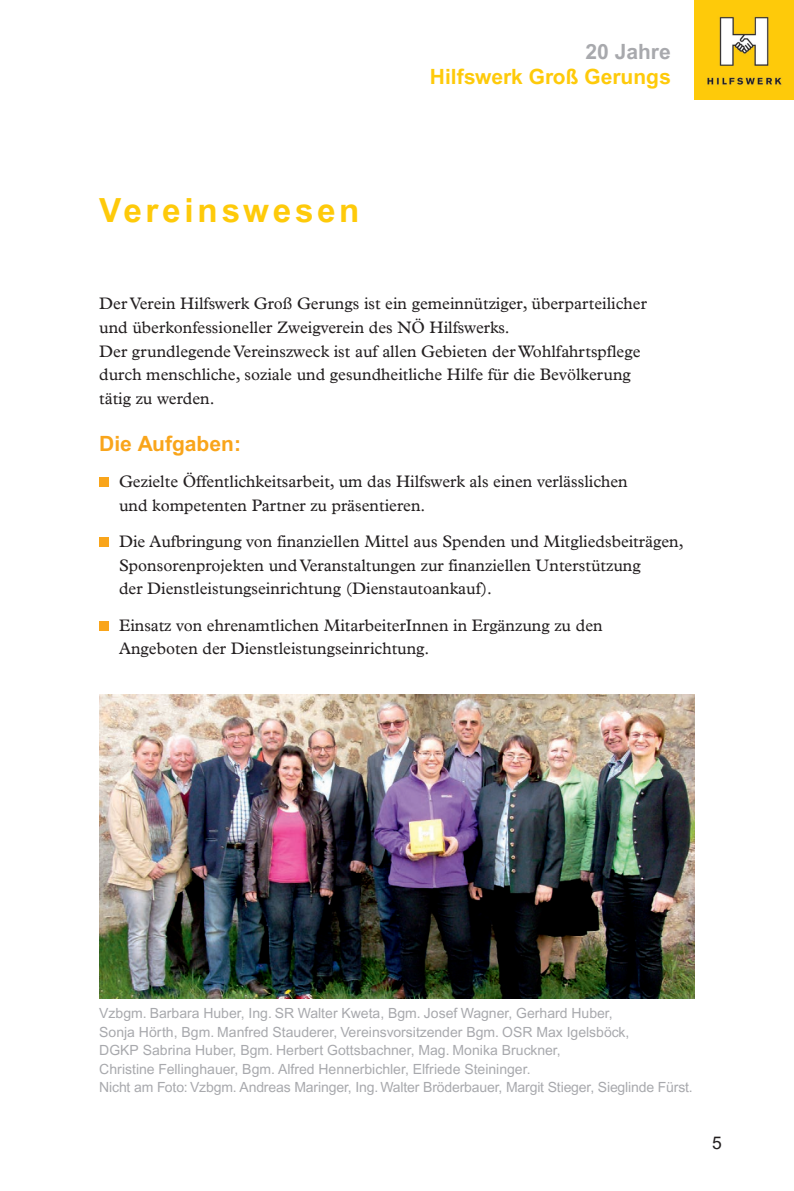
<style>
.page{position:relative;width:794px;height:1191px;background:#fff}
.page>*{position:absolute;margin:0;border:0;box-sizing:border-box;transform-origin:0 0}
.t1{font:700 33.25px "Arial";letter-spacing:.11em;color:#feca0a}
.t2{font:700 21px "Arial";color:#feca0a}
.t3{font:700 21px "Arial";color:#f9a51b}
.t4{font:700 21px "Arial";color:#a8a9ad}
.t5{font:17.5px "Arial";color:#231f20}
.t6{font:16.62px/23.6px "Plantin";color:#231f20}
.t7{font:14px/18.4px "Arial";color:#a8a9ad}
</style>
<div class="page">
<img style="left:694px;top:0;width:100px;height:99px">
<img style="left:99px;top:694px;width:595px;height:304px">
<div style="left:99px;top:477px;width:10px;height:10px;background:#f9a51b"></div>
<div style="left:99px;top:537px;width:10px;height:10px;background:#f9a51b"></div>
<div style="left:99px;top:620px;width:10px;height:10px;background:#f9a51b"></div>
<h1 class="t1" style="left:99px;top:191px;width:262px">Vereinswesen</h1>
<p class="t4" style="left:585px;top:39px;width:87px">20 Jahre</p>
<p class="t2" style="left:430px;top:64px;width:242px">Hilfswerk Groß Gerungs</p>
<p class="t6" style="left:99px;top:292px;width:549px">Der Verein Hilfswerk Groß Gerungs ist ein gemeinnütziger, überparteilicher und überkonfessioneller Zweigverein des NÖ Hilfswerks.<br>Der grundlegende Vereinszweck ist auf allen Gebieten der Wohlfahrtspflege durch menschliche, soziale und gesundheitliche Hilfe für die Bevölkerung tätig zu werden.</p>
<p class="t3" style="left:99px;top:431px;width:143px">Die Aufgaben:</p>
<p class="t6" style="left:119px;top:470px;width:510px">Gezielte Öffentlichkeitsarbeit, um das Hilfswerk als einen verlässlichen und kompetenten Partner zu präsentieren.</p>
<p class="t6" style="left:119px;top:529px;width:566px">Die Aufbringung von finanziellen Mittel aus Spenden und Mitgliedsbeiträgen,<br>Sponsorenprojekten und Veranstaltungen zur finanziellen Unterstützung<br>der Dienstleistungseinrichtung (Dienstautoankauf).</p>
<p class="t6" style="left:119px;top:613px;width:485px">Einsatz von ehrenamtlichen MitarbeiterInnen in Ergänzung zu den<br>Angeboten der Dienstleistungseinrichtung.</p>
<p class="t7" style="left:99px;top:1004px;width:595px">Vzbgm. Barbara Huber, Ing. SR Walter Kweta, Bgm. Josef Wagner, Gerhard Huber,<br>Sonja Hörth, Bgm. Manfred Stauderer, Vereinsvorsitzender Bgm. OSR Max Igelsböck,<br>DGKP Sabrina Huber, Bgm. Herbert Gottsbachner, Mag. Monika Bruckner,<br>Christine Fellinghauer, Bgm. Alfred Hennerbichler, Elfriede Steininger.<br>Nicht am Foto: Vzbgm. Andreas Maringer, Ing. Walter Bröderbauer, Margit Stieger, Sieglinde Fürst.</p>
<p class="t5" style="left:712px;top:1132px;width:11px">5</p>
</div>
